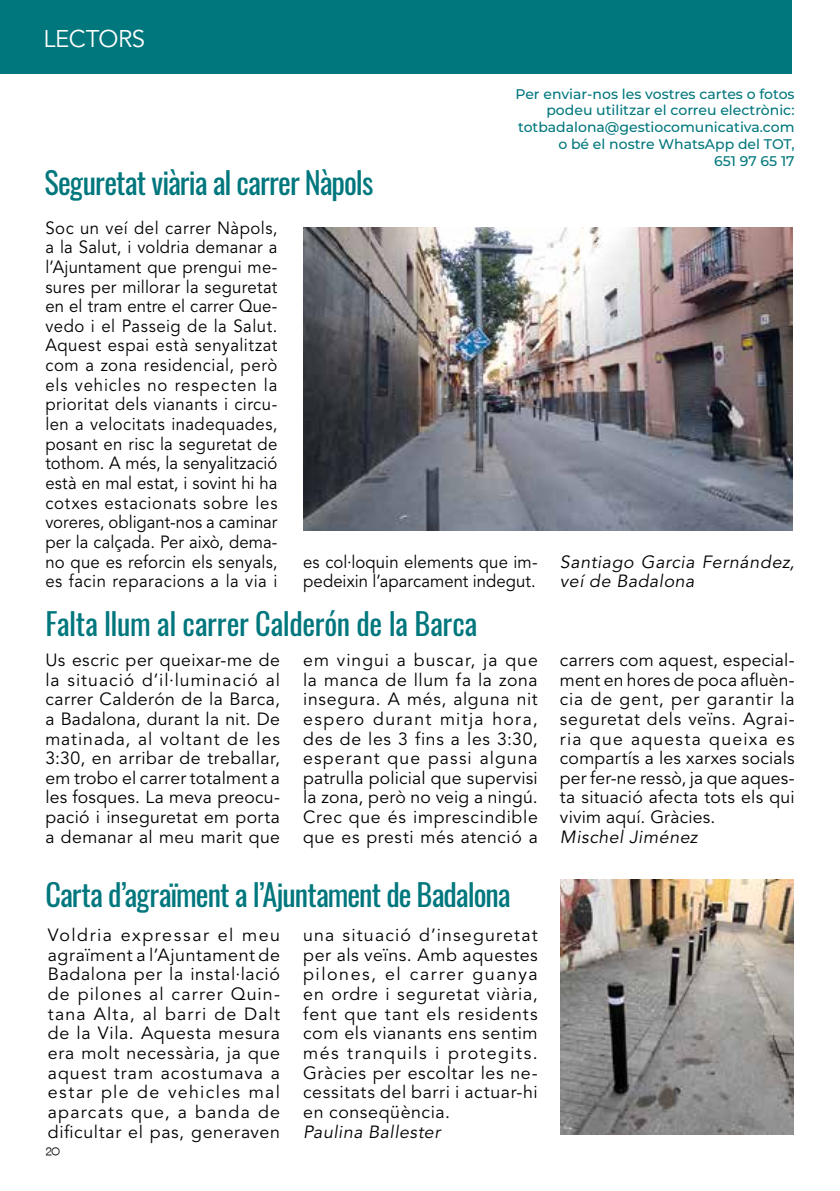
<style>
.page{position:relative;width:840px;height:1191px;background:#fff}
.page>*{position:absolute;margin:0;border:0;box-sizing:border-box;transform-origin:0 0}
.t1{font:30px "Oswald";letter-spacing:-.025em;color:#00777d}
.t2{font:24px "Avenir LT Std";letter-spacing:-.015em;color:#fff}
.t3{font:17.6px/19.6px "Avenir LT Std";letter-spacing:.025em;color:#000;text-align:justify}
.t4{font:17.6px/19.6px "Avenir LT Std";letter-spacing:.025em;color:#000;text-align:justify;scale:.95 1}
.t5{font:italic 17.6px/19.6px "Avenir LT Std";letter-spacing:.03em;color:#000}
.t6{font:17.6px/19.6px "Avenir LT Std";letter-spacing:.005em;color:#000;scale:.95 1}
.t7{font:500 14px/16.8px "Montserrat";color:#00777d;text-align:right}
.t8{font:14px "Kravitz Thermal";color:#000}
</style>
<div class="page">
<img style="left:560px;top:879px;width:232px;height:255px">
<img style="left:303px;top:227px;width:489px;height:304px">
<div style="left:0;top:0;width:791px;height:74px;background:#00777d"></div>
<h2 class="t2" style="left:43px;top:25px;width:103px">LECTORS</h2>
<p class="t7" style="left:515px;top:85px;width:280px">Per enviar-nos les vostres cartes o fotos podeu utilitzar el correu electrònic: totbadalona@gestiocomunicativa.com o bé el nostre WhatsApp del TOT,<br>651 97 65 17</p>
<h1 class="t1" style="left:44px;top:162px;width:330px">Seguretat viària al carrer Nàpols</h1>
<p class="t4" style="left:45px;top:218px;width:246px">Soc un veí del carrer Nàpols, a la Salut, i voldria demanar a l’Ajuntament que prengui me&shy;sures per millorar la seguretat en el tram entre el carrer Que&shy;vedo i el Passeig de la Salut.<br>Aquest espai està senyalitzat com a zona residencial, però els vehicles no respecten la prioritat dels vianants i circu&shy;len a velocitats inadequades, posant en risc la seguretat de tothom. A més, la senyalització està en mal estat, i sovint hi ha cotxes estacionats sobre les voreres, obligant-nos a caminar per la calçada. Per això, dema&shy;no que es reforcin els senyals, es facin reparacions a la via i</p>
<p class="t6" style="left:303px;top:552px;width:248px">es col·loquin elements que im&shy;pedeixin l’aparcament indegut.</p>
<p class="t5" style="left:559px;top:552px;width:236px">Santiago Garcia Fernández, veí de Badalona</p>
<h1 class="t1" style="left:45px;top:603px;width:433px">Falta llum al carrer Calderón de la Barca</h1>
<p class="t3" style="left:45px;top:650px;width:236px">Us escric per queixar-me de la situació d’il·luminació al carrer Calderón de la Barca, a Badalona, durant la nit. De matinada, al voltant de les 3:30, en arribar de treballar, em trobo el carrer totalment a les fosques. La meva preocu&shy;pació i inseguretat em porta a demanar al meu marit que</p>
<p class="t3" style="left:303px;top:650px;width:236px">em vingui a buscar, ja que la manca de llum fa la zona insegura. A més, alguna nit espero durant mitja hora, des de les 3 fins a les 3:30, esperant que passi alguna patrulla policial que supervisi la zona, però no veig a ningú.<br>Crec que és imprescindible que es presti més atenció a</p>
<p class="t3" style="left:559px;top:650px;width:236px">carrers com aquest, especial&shy;ment en hores de poca afluèn&shy;cia de gent, per garantir la seguretat dels veïns. Agrai&shy;ria que aquesta queixa es compartís a les xarxes socials per fer-ne ressò, ja que aques&shy;ta situació afecta tots els qui vivim aquí. Gràcies.</p>
<p class="t5" style="left:559px;top:827px;width:139px">Mischel Jiménez</p>
<h1 class="t1" style="left:45px;top:873px;width:466px">Carta d’agraïment a l’Ajuntament de Badalona</h1>
<p class="t3" style="left:303px;top:925px;width:236px">una situació d’inseguretat per als veïns. Amb aquestes pilones, el carrer guanya en ordre i seguretat viària, fent que tant els residents com els vianants ens sentim més tranquils i protegits.<br>Gràcies per escoltar les ne&shy;cessitats del barri i actuar-hi en conseqüència.</p>
<p class="t5" style="left:303px;top:1122px;width:138px">Paulina Ballester</p>
<p class="t3" style="left:48px;top:925px;width:233px">Voldria expressar el meu agraïment a l’Ajuntament de Badalona per la instal·lació de pilones al carrer Quin&shy;tana Alta, al barri de Dalt de la Vila. Aquesta mesura era molt necessària, ja que aquest tram acostumava a estar ple de vehicles mal aparcats que, a banda de dificultar el pas, generaven</p>
<p class="t8" style="left:45px;top:1144px;width:16px">20</p>
</div>
